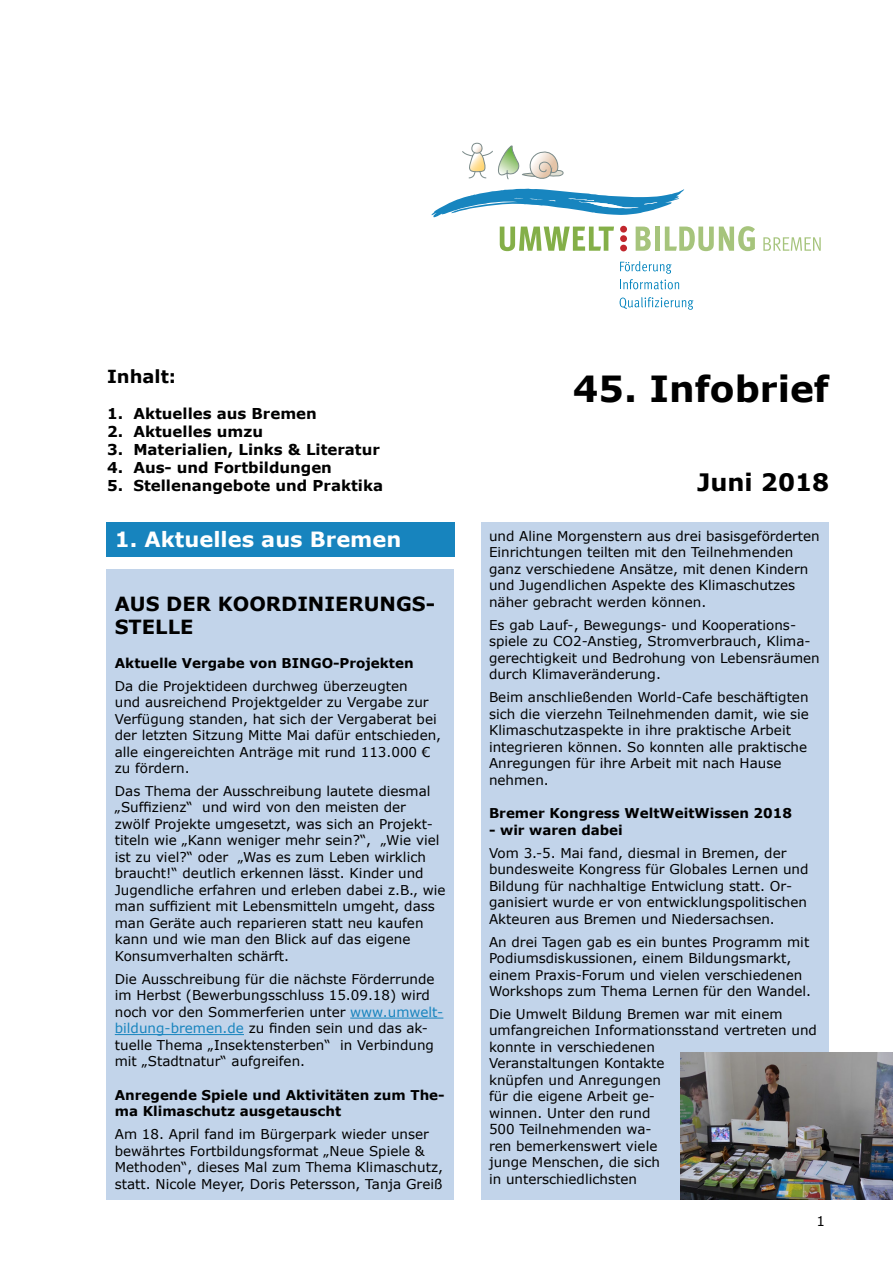
<style>
.page{position:relative;width:893px;height:1263px;background:#fff}
.page>*{position:absolute;margin:0;border:0;box-sizing:border-box;transform-origin:0 0}
.t1{font:700 36px "Verdana";color:#000}
.t2{font:700 24px "Verdana";color:#000}
.t3{font:700 21px "Verdana";color:#fff}
.t4{font:700 19.5px/23.4px "Verdana";color:#000}
.t5{font:700 18px "Verdana";color:#000}
.t6{font:700 15px "Verdana";color:#000}
.t7{font:13.5px/16.5px "Verdana";color:#000}
.t8{font:700 13.5px/16.5px "Verdana";color:#000}
.s1{color:#1784be}
</style>
<div class="page">
<div style="left:106px;top:569px;width:348px;height:630px;background:#c2d4ea"></div>
<div style="left:481px;top:522px;width:348px;height:677px;background:#c2d4ea"></div>
<svg style="left:500px;top:227px;width:114px;height:24px"></svg>
<svg style="left:636px;top:227px;width:15px;height:24px"></svg>
<div style="left:655px;top:227px;width:5px;height:24px;background:#a6c47c"></div>
<svg style="left:665px;top:226px;width:90px;height:25px"></svg>
<svg style="left:763px;top:237px;width:58px;height:14px"></svg>
<svg style="left:620px;top:261px;width:59px;height:28px"></svg>
<svg style="left:620px;top:226px;width:7px;height:25px"></svg>
<svg style="left:462px;top:143px;width:102px;height:37px"></svg>
<svg style="left:431px;top:189px;width:253px;height:28px"></svg>
<svg style="left:620px;top:297px;width:73px;height:13px"></svg>
<div style="left:106px;top:522px;width:349px;height:34px;background:#1784be"></div>
<hr style="left:350px;top:1018px;width:93px;height:1px;background:#1784be">
<hr style="left:115px;top:1034px;width:129px;height:1px;background:#1784be">
<img style="left:680px;top:1052px;width:213px;height:147px">
<h3 class="t5" style="left:107px;top:364px;width:71px">Inhalt:</h3>
<p class="t6" style="left:107px;top:403px;width:211px">1. Aktuelles aus Bremen</p>
<p class="t6" style="left:107px;top:421px;width:157px">2. Aktuelles umzu</p>
<p class="t6" style="left:107px;top:439px;width:274px">3. Materialien, Links &amp; Literatur</p>
<p class="t6" style="left:107px;top:457px;width:226px">4. Aus- und Fortbildungen</p>
<p class="t6" style="left:107px;top:475px;width:278px">5. Stellenangebote und Praktika</p>
<h2 class="t2" style="left:697px;top:465px;width:134px">Juni 2018</h2>
<h3 class="t3" style="left:115px;top:524px;width:288px">1. Aktuelles aus Bremen</h3>
<h1 class="t1" style="left:573px;top:363px;width:258px">45. Infobrief</h1>
<p class="t7" style="left:489px;top:528px;width:332px">und Aline Morgenstern aus drei basisgeförderten Einrichtungen teilten mit den Teilnehmenden ganz verschiedene Ansätze, mit denen Kindern und Jugendlichen Aspekte des Klimaschutzes näher gebracht werden können.</p>
<p class="t7" style="left:489px;top:616px;width:332px">Es gab Lauf-, Bewegungs- und Kooperations&shy;spiele zu CO2-Anstieg, Stromverbrauch, Klima&shy;gerechtigkeit und Bedrohung von Lebensräumen durch Klimaveränderung.</p>
<p class="t7" style="left:489px;top:689px;width:321px">Beim anschließenden World-Cafe beschäftigten sich die vierzehn Teilnehmenden damit, wie sie Klimaschutzaspekte in ihre praktische Arbeit integrieren können. So konnten alle praktische Anregungen für ihre Arbeit mit nach Hause nehmen.</p>
<p class="t8" style="left:489px;top:805px;width:304px">Bremer Kongress WeltWeitWissen 2018</p>
<p class="t8" style="left:489px;top:821px;width:135px">- wir waren dabei</p>
<p class="t7" style="left:489px;top:844px;width:321px">Vom 3.-5. Mai fand, diesmal in Bremen, der bundesweite Kongress für Globales Lernen und Bildung für nachhaltige Entwiclung statt. Or&shy;ganisiert wurde er von entwicklungspolitischen Akteuren aus Bremen und Niedersachsen.</p>
<p class="t7" style="left:489px;top:933px;width:324px">An drei Tagen gab es ein buntes Programm mit Podiumsdiskussionen, einem Bildungsmarkt, einem Praxis-Forum und vielen verschiedenen Workshops zum Thema Lernen für den Wandel.</p>
<p class="t7" style="left:489px;top:1005px;width:329px">Die Umwelt Bildung Bremen war mit einem umfangreichen Informationsstand vertreten und konnte in verschiedenen<br>Veranstaltungen Kontakte<br>knüpfen und Anregungen<br>für die eigene Arbeit ge-<br>winnen. Unter den rund<br>500 Teilnehmenden wa-<br>ren bemerkenswert viele<br>junge Menschen, die sich<br>in unterschiedlichsten</p>
<p class="t7" style="left:816px;top:1212px;width:10px">1</p>
<h3 class="t4" style="left:115px;top:592px;width:322px">AUS DEr KOORDINierungs&shy;stelle</h3>
<p class="t8" style="left:115px;top:654px;width:300px">Aktuelle Vergabe von BINGO-Projekten</p>
<p class="t7" style="left:115px;top:677px;width:328px">Da die Projektideen durchweg überzeugten<br>und ausreichend Projektgelder zu Vergabe zur Verfügung standen, hat sich der Vergaberat bei der letzten Sitzung Mitte Mai dafür entschieden, alle eingereichten Anträge mit rund 113.000 € zu fördern.</p>
<p class="t7" style="left:115px;top:783px;width:332px">Das Thema der Ausschreibung lautete diesmal „Suffizienz“ und wird von den meisten der<br>zwölf Projekte umgesetzt, was sich an Projekt&shy;titeln wie „Kann weniger mehr sein?“, „Wie viel ist zu viel?“ oder „Was es zum Leben wirklich braucht!“ deutlich erkennen lässt. Kinder und Jugendliche erfahren und erleben dabei z.B., wie man suffizient mit Lebensmitteln umgeht, dass man Geräte auch reparieren statt neu kaufen kann und wie man den Blick auf das eigene Konsumverhalten schärft.</p>
<p class="t7" style="left:115px;top:970px;width:330px">Die Ausschreibung für die nächste Förderrunde im Herbst (Bewerbungsschluss 15.09.18) wird noch vor den Sommerferien unter <span class="s1">www.umwelt&shy;bildung-bremen.de</span> zu finden sein und das ak&shy;tuelle Thema „Insektensterben“ in Verbindung mit „Stadtnatur“ aufgreifen.</p>
<p class="t8" style="left:115px;top:1086px;width:331px">Anregende Spiele und Aktivitäten zum The&shy;ma Klimaschutz ausgetauscht</p>
<p class="t7" style="left:115px;top:1126px;width:330px">Am 18. April fand im Bürgerpark wieder unser bewährtes Fortbildungsformat „Neue Spiele &amp; Methoden“, dieses Mal zum Thema Klimaschutz, statt. Nicole Meyer, Doris Petersson, Tanja Greiß</p>
</div>
